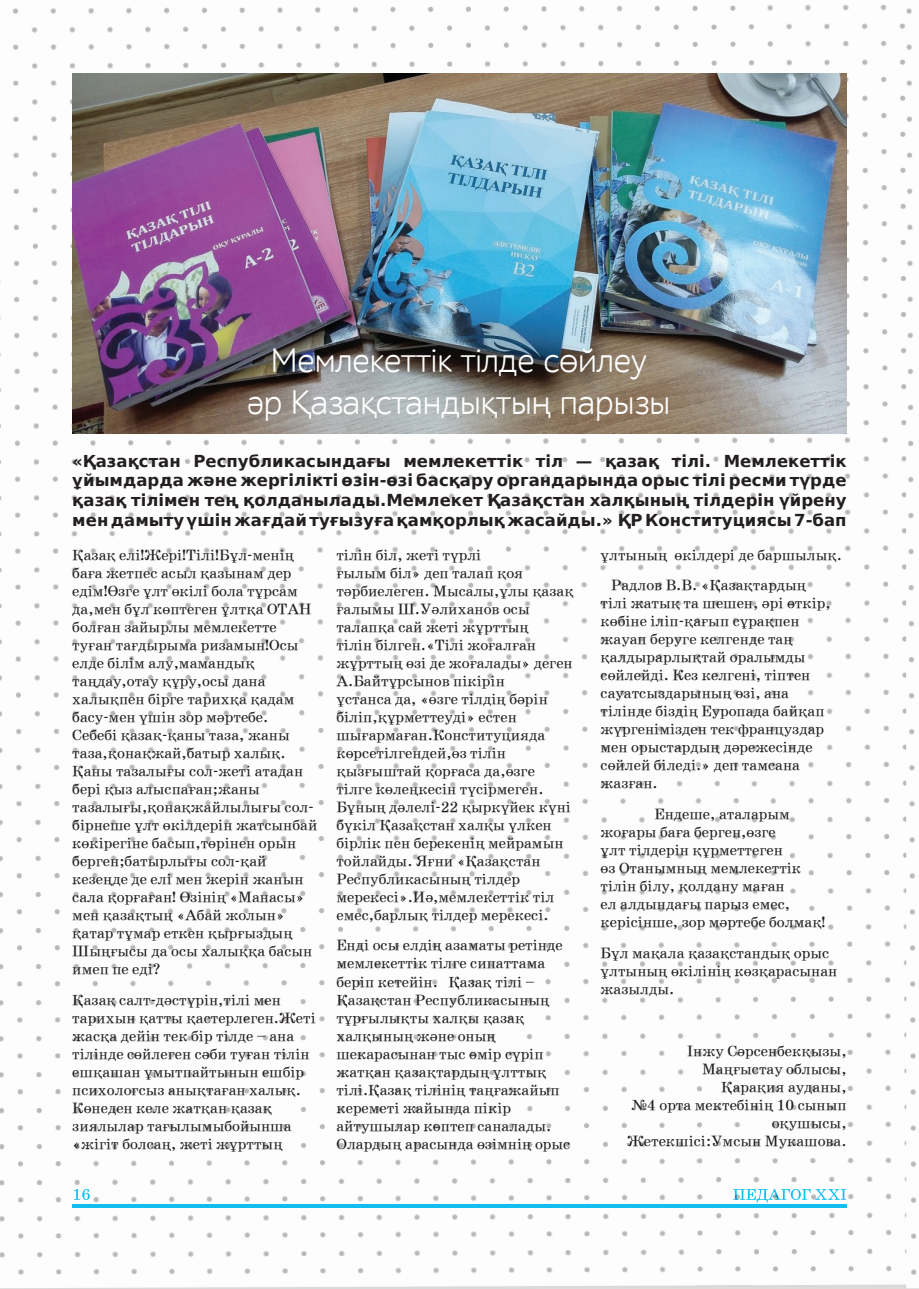
<style>
.page{position:relative;width:919px;height:1289px;background:#fff}
.page>*{position:absolute;margin:0;border:0;box-sizing:border-box;transform-origin:0 0}
.t1{font:34.5px/41.4px "ALS Schlangesans";color:#fff;text-align:center}
.t2{font:700 16.5px/19.8px "DejaVu Sans";color:#231f20;text-align:justify}
.t3{font:15px/18px "School Book KZ";color:#231f20}
</style>
<div class="page">
<img style="left:906px;top:8px;width:11px;height:1280px">
<img style="left:0;top:6px;width:369px;height:351px">
<img style="left:369px;top:5px;width:376px;height:69px">
<img style="left:745px;top:4px;width:161px;height:871px">
<img style="left:0;top:368px;width:361px;height:349px">
<img style="left:373px;top:434px;width:376px;height:286px">
<img style="left:0;top:727px;width:363px;height:351px">
<img style="left:374px;top:720px;width:376px;height:356px">
<img style="left:749px;top:875px;width:157px;height:413px">
<img style="left:0;top:1086px;width:696px;height:202px">
<img style="left:696px;top:1082px;width:55px;height:206px">
<hr style="left:72px;top:1204px;width:774px;height:3px;background:#10bef0">
<img style="left:733px;top:1188px;width:113px;height:14px">
<img style="left:74px;top:1188px;width:16px;height:11px">
<img style="left:72px;top:74px;width:774px;height:360px">
<h1 class="t1" style="left:247px;top:341px;width:424px">Мемлекеттік тілде сөйлеу<br>әр Қазақстандықтың парызы</h1>
<p class="t2" style="left:72px;top:450px;width:775px">«Қазақстан Республикасындағы мемлекеттік тіл — қазақ тілі. Мемлекеттік ұйымдарда және жергілікті өзін-өзі басқару органдарында орыс тілі ресми түрде қазақ тілімен тең қолданылады.Мемлекет Қазақстан халқының тілдерін үйрену мен дамыту үшін жағдай туғызуға қамқорлық жасайды.» ҚР Конституциясы 7-бап</p>
<p class="t3" style="left:72px;top:545px;width:246px">Қазақ елі!Жері!Тілі!Бұл-менің баға жетпес асыл қазынам дер едім!Өзге ұлт өкілі бола тұрсам да,мен бұл көптеген ұлтқа ОТАН болған зайырлы мемлекетте туған тағдырыма ризамын!Осы елде білім алу,мамандық таңдау,отау құру,осы дана халықпен бірге тарихқа қадам басу-мен үшін зор мәртебе.<br>Себебі қазақ-қаны таза, жаны таза,қонақжай,батыр халық.<br>Қаны тазалығы сол-жеті атадан бері қыз алыспаған;жаны тазалығы,қонақжайлылығы сол&shy;бірнеше ұлт өкілдерін жатсынбай көкірегіне басып,төрінен орын берген;батырлығы сол-қай кезеңде де елі мен жерін жанын сала қорғаған! Өзінің «Манасы» мен қазақтың «Абай жолын» қатар тұмар еткен қырғыздың<br>Шыңғысы да осы халыққа басын имеп пе еді?</p>
<p class="t3" style="left:72px;top:990px;width:245px">Қазақ салт-дәстүрін,тілі мен тарихын қатты қастерлеген.Жеті жасқа дейін тек бір тілде – ана тілінде сөйлеген сәби туған тілін ешқашан ұмытпайтынын ешбір психологсыз анықтаған халық.<br>Көнеден келе жатқан қазақ зиялылар тағылымыбойынша «жігіт болсаң, жеті жұрттың</p>
<p class="t3" style="left:336px;top:545px;width:239px">тілін біл, жеті түрлі<br>ғылым біл» деп талап қоя тәрбиелеген. Мысалы,ұлы қазақ ғалымы Ш.Уәлиханов осы талапқа сай жеті жұрттың<br>тілін білген.«Тілі жоғалған жұрттың өзі де жоғалады» деген<br>А.Байтұрсынов пікірін<br>ұстанса да, «өзге тілдің бәрін біліп,құрметтеуді» естен шығармаған.Конституцияда көрсетілгендей,өз тілін қызғыштай қорғаса да,өзге тілге көлеңкесін түсірмеген.<br>Бұның дәлелі-22 қыркүйек күні бүкіл Қазақстан халқы үлкен бірлік пен берекенің мейрамын тойлайды. Яғни «Қазақстан<br>Республикасының тілдер мерекесі».Иә,мемлекеттік тіл емес,барлық тілдер мерекесі.</p>
<p class="t3" style="left:336px;top:936px;width:235px">Енді осы елдің азаматы ретінде мемлекеттік тілге сипаттама беріп кетейін. Қазақ тілі –<br>Қазақстан Республикасының тұрғылықты халқы қазақ халқының және оның шекарасынан тыс өмір сүріп жатқан қазақтардың ұлттық тілі.Қазақ тілінің таңғажайып кереметі жайында пікір айтушылар көптеп саналады.<br>Олардың арасында өзімнің орыс</p>
<p class="t3" style="left:611px;top:539px;width:232px;line-height:30.8px;text-indent:-10px">ұлтының өкілдері де баршылық.<br>Радлов В.В. «Қазақтардың</p>
<p class="t3" style="left:600px;top:594px;width:232px">тілі жатық та шешен, әрі өткір, көбіне іліп-қағып сұрақпен жауап беруге келгенде таң қалдырарлықтай оралымды сөйлейді. Кез келгені, тіптен сауатсыздарының өзі, ана тілінде біздің Еуропада байқап жүргенімізден тек француздар мен орыстардың дәрежесінде сөйлей біледі.» деп тамсана жазған.</p>
<p class="t3" style="left:600px;top:805px;width:226px;text-indent:54px">Ендеше, аталарым жоғары баға берген,өзге<br>ұлт тілдерін құрметтеген<br>өз Отанымның мемлекеттік тілін білу, қолдану маған<br>ел алдындағы парыз емес, керісінше, зор мәртебе болмақ!</p>
<p class="t3" style="left:600px;top:944px;width:238px">Бұл мақала қазақстандық орыс ұлтының өкілінің көзқарасынан жазылды.</p>
<p class="t3" style="left:627px;top:1041px;width:221px;text-align:right">Інжу Сәрсенбекқызы,<br>Маңғыстау облысы,<br>Қарақия ауданы,<br>№4 орта мектебінің 10 сынып оқушысы,<br>Жетекшісі:Умсын Мукашова.</p>
</div>
